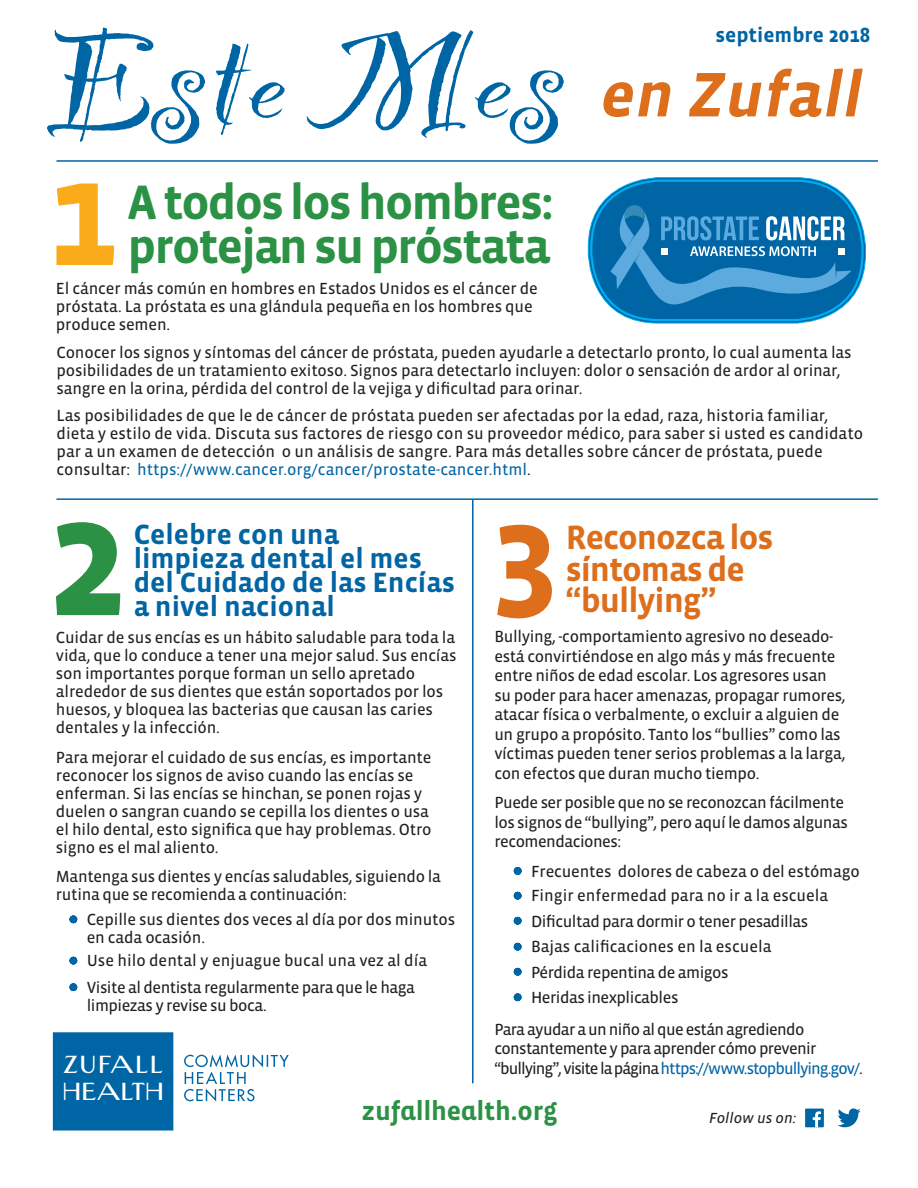
<style>
.page{position:relative;width:918px;height:1188px;background:#fff}
.page>*{position:absolute;margin:0;border:0;box-sizing:border-box;transform-origin:0 0}
.t1{font:156px "Party Let Plain";letter-spacing:.01em;color:#0065a4;scale:1.15 1}
.t2{font:italic 700 64.35px "Vista Sans";color:#dd6e1c}
.t3{font:700 49.5px/43.5px "Vista Sans";letter-spacing:-.04em;color:#2b9144}
.t4{font:700 34.5px/31.5px "Vista Sans";letter-spacing:-.03em;color:#dd6e1c}
.t5{font:700 28.5px/24px "Vista Sans";color:#0065a4}
.t6{font:700 27px "Vista Sans Alt";letter-spacing:-.01em;color:#2b9144}
.t7{font:700 21px "Vista Sans";color:#0065a4}
.t8{font:17.25px/27.2px "Newyorkertype";letter-spacing:.055em;color:#fff}
.t9{font:16.5px/18px "Vista Sans Reg";letter-spacing:-.01em;color:#231f20}
.t10{font:16.5px/19.5px "Vista Sans Reg";letter-spacing:-.03em;color:#231f20}
.t11{font:16.5px/19.5px "Vista Sans Reg";letter-spacing:-.04em;color:#231f20}
.t12{font:italic 15px "Vista Sans Reg";color:#231f20}
.s1{color:#0065a4}
</style>
<div class="page">
<div style="left:53px;top:1032px;width:120px;height:99px;background:#0065a4;border:3px solid #0065a4"></div>
<svg style="left:184px;top:1054px;width:105px;height:48px"></svg>
<svg style="left:56px;top:184px;width:58px;height:81px"></svg>
<svg style="left:56px;top:522px;width:64px;height:93px"></svg>
<svg style="left:497px;top:525px;width:55px;height:93px"></svg>
<div style="left:805px;top:1109px;width:19px;height:18px;background:#0065a4"></div>
<svg style="left:813px;top:1111px;width:8px;height:16px"></svg>
<svg style="left:838px;top:1108px;width:23px;height:19px"></svg>
<hr style="left:56px;top:498px;width:822px;height:2px;background:#0065a4">
<hr style="left:472px;top:500px;width:2px;height:583px;background:#0065a4">
<div style="left:69px;top:915px;width:8px;height:8px;background:#0065a4;border-radius:50%"></div>
<div style="left:69px;top:957px;width:8px;height:8px;background:#0065a4;border-radius:50%"></div>
<div style="left:69px;top:983px;width:8px;height:8px;background:#0065a4;border-radius:50%"></div>
<svg style="left:588px;top:177px;width:278px;height:147px;background:#3289bd"></svg>
<div style="left:514px;top:867px;width:8px;height:8px;background:#0065a4;border-radius:50%"></div>
<div style="left:514px;top:892px;width:8px;height:8px;background:#0065a4;border-radius:50%"></div>
<div style="left:514px;top:917px;width:8px;height:8px;background:#0065a4;border-radius:50%"></div>
<div style="left:514px;top:943px;width:8px;height:8px;background:#0065a4;border-radius:50%"></div>
<div style="left:514px;top:968px;width:8px;height:8px;background:#0065a4;border-radius:50%"></div>
<div style="left:514px;top:993px;width:8px;height:8px;background:#0065a4;border-radius:50%"></div>
<hr style="left:56px;top:160px;width:822px;height:2px;background:#0065a4">
<p class="t1" style="left:41px;top:-29px;width:458px">Este Mes</p>
<p class="t3" style="left:128px;top:182px;width:428px">A todos los hombres: protejan su próstata</p>
<p class="t9" style="left:56px;top:280px;width:483px">El cáncer más común en hombres en Estados Unidos es el cáncer de próstata. La próstata es una glándula pequeña en los hombres que produce semen.</p>
<p class="t7" style="left:716px;top:24px;width:156px">septiembre 2018</p>
<p class="t2" style="left:598px;top:62px;width:275px">en Zufall</p>
<p class="t9" style="left:56px;top:343px;width:797px">Conocer los signos y síntomas del cáncer de próstata, pueden ayudarle a detectarlo pronto, lo cual aumenta las posibilidades de un tratamiento exitoso. Signos para detectarlo incluyen: dolor o sensación de ardor al orinar, sangre en la orina, pérdida del control de la vejiga y dificultad para orinar.</p>
<p class="t9" style="left:56px;top:407px;width:808px">Las posibilidades de que le de cáncer de próstata pueden ser afectadas por la edad, raza, historia familiar, dieta y estilo de vida. Discuta sus factores de riesgo con su proveedor médico, para saber si usted es candidato par a un examen de detección o un análisis de sangre. Para más detalles sobre cáncer de próstata, puede consultar: <span class="s1">https://www.cancer.org/cancer/prostate-cancer.html</span>.</p>
<p class="t5" style="left:134px;top:523px;width:323px">Celebre con una limpieza dental el mes del Cuidado de las Encías a nivel nacional</p>
<p class="t9" style="left:56px;top:629px;width:402px">Cuidar de sus encías es un hábito saludable para toda la vida, que lo conduce a tener una mejor salud. Sus encías son importantes porque forman un sello apretado alrededor de sus dientes que están soportados por los huesos, y bloquea las bacterias que causan las caries dentales y la infección.</p>
<p class="t9" style="left:56px;top:749px;width:377px">Para mejorar el cuidado de sus encías, es importante reconocer los signos de aviso cuando las encías se enferman. Si las encías se hinchan, se ponen rojas y duelen o sangran cuando se cepilla los dientes o usa el hilo dental, esto significa que hay problemas. Otro signo es el mal aliento.</p>
<p class="t4" style="left:566px;top:523px;width:209px">Reconozca los síntomas de “bullying”</p>
<p class="t9" style="left:494px;top:627px;width:353px;line-height:19.5px">Bullying, -comportamiento agresivo no deseado&shy;está convirtiéndose en algo más y más frecuente entre niños de edad escolar. Los agresores usan su poder para hacer amenazas, propagar rumores, atacar física o verbalmente, o excluir a alguien de un grupo a propósito. Tanto los “bullies” como las víctimas pueden tener serios problemas a la larga, con efectos que duran mucho tiempo.</p>
<p class="t10" style="left:494px;top:793px;width:355px">Puede ser posible que no se reconozcan fácilmente los signos de “bullying”, pero aquí le damos algunas recomendaciones:</p>
<p class="t9" style="left:531px;top:863px;width:330px">Frecuentes dolores de cabeza o del estómago</p>
<p class="t9" style="left:531px;top:887px;width:299px">Fingir enfermedad para no ir a la escuela</p>
<p class="t10" style="left:531px;top:912px;width:279px">Dificultad para dormir o tener pesadillas</p>
<p class="t9" style="left:531px;top:938px;width:242px">Bajas calificaciones en la escuela</p>
<p class="t10" style="left:531px;top:963px;width:199px">Pérdida repentina de amigos</p>
<p class="t10" style="left:531px;top:988px;width:149px">Heridas inexplicables</p>
<p class="t11" style="left:494px;top:1020px;width:370px">Para ayudar a un niño al que están agrediendo constantemente y para aprender cómo prevenir “bullying”, visite la página <span class="s1">https://www.stopbullying.gov/</span>.</p>
<p class="t9" style="left:56px;top:867px;width:387px">Mantenga sus dientes y encías saludables, siguiendo la rutina que se recomienda a continuación:</p>
<p class="t9" style="left:87px;top:911px;width:370px">Cepille sus dientes dos veces al día por dos minutos en cada ocasión.</p>
<p class="t9" style="left:87px;top:952px;width:342px">Use hilo dental y enjuague bucal una vez al día</p>
<p class="t10" style="left:87px;top:979px;width:330px;line-height:18px">Visite al dentista regularmente para que le haga limpiezas y revise su boca.</p>
<p class="t8" style="left:64px;top:1053px;width:102px">ZUFALL<br>HEALTH</p>
<p class="t6" style="left:362px;top:1098px;width:197px">zufallhealth.org</p>
<p class="t12" style="left:709px;top:1110px;width:89px">Follow us on:</p>
</div>
